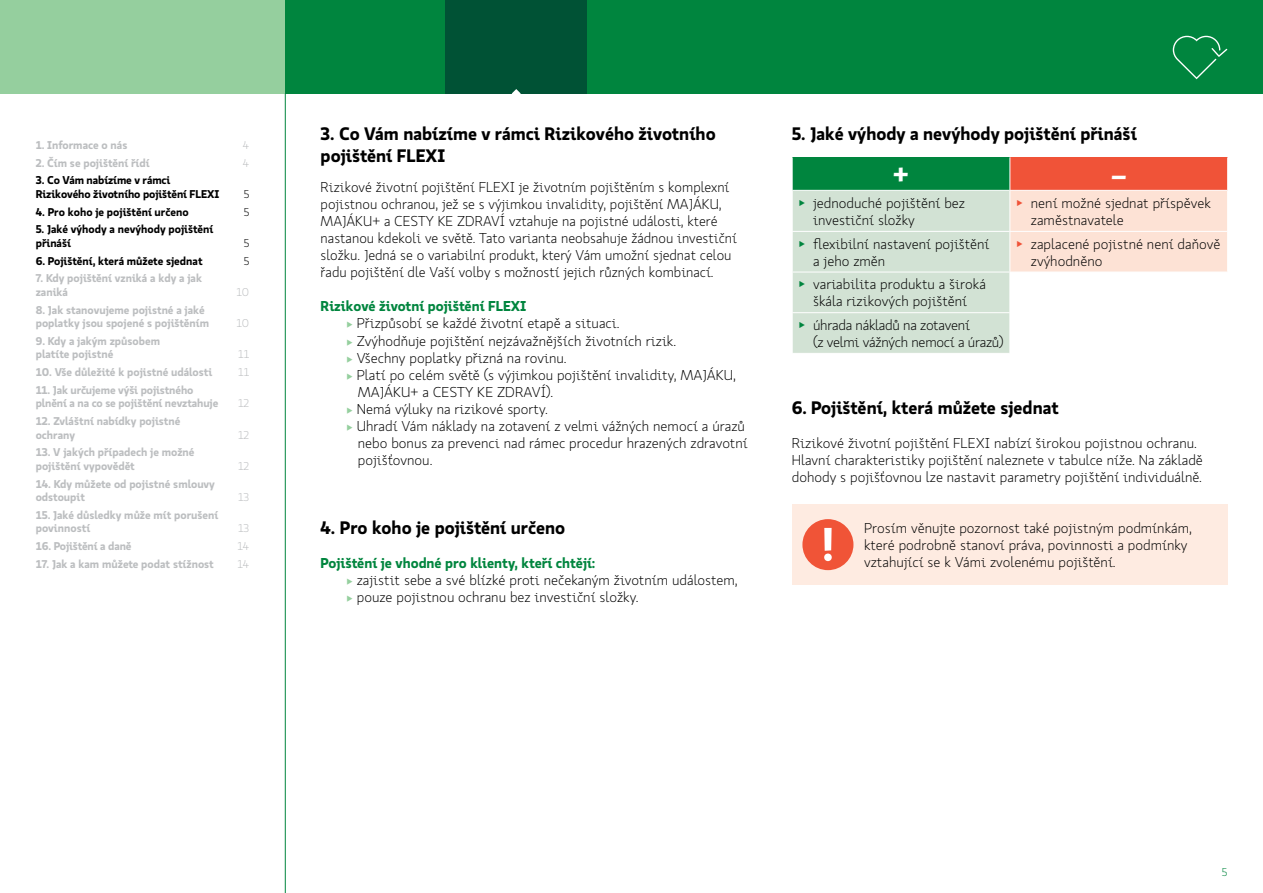
<style>
.page{position:relative;width:1263px;height:893px;background:#fff}
.page>*{position:absolute;margin:0;border:0;box-sizing:border-box;transform-origin:0 0}
.t1{font:700 27px "Koop Pro";color:#fff}
.t2{font:700 18px/21.6px "Koop Pro";color:#000}
.t3{font:300 14.25px/17.1px "Koop Pro";color:#000}
.t4{font:700 14.25px "Koop Pro";color:#00853e}
.t5{font:300 14.25px/17.1px "Koop Pro";letter-spacing:-.02em;color:#000}
.t6{font:700 11.25px/13.5px "Koop Pro";color:#bcbec0}
.t7{font:700 11.25px/13.5px "Koop Pro";color:#000}
.t8{font:300 11.25px "Koop Pro";color:#bcbec0}
.t9{font:300 11.25px "Koop Pro";color:#000}
.t10{font:300 11.25px "Koop Pro";color:#00853e}
.s1{color:#95cf9e}
.s2{color:#00853e}
.s3{color:#f05338}
</style>
<div class="page">
<div style="left:0;top:0;width:285px;height:94px;background:#95cf9e"></div>
<div style="left:285px;top:0;width:978px;height:94px;background:#00853e"></div>
<div style="left:445px;top:0;width:142px;height:94px;background:#005235"></div>
<svg style="left:1173px;top:36px;width:54px;height:43px"></svg>
<hr style="left:285px;top:94px;width:1px;height:799px;background:#00853e">
<div style="left:792px;top:157px;width:218px;height:33px;background:#00853e"></div>
<div style="left:1010px;top:157px;width:217px;height:33px;background:#f05338"></div>
<svg style="left:793px;top:191px;width:434px;height:162px"></svg>
<hr style="left:792px;top:312px;width:218px;height:1px;background:#fff">
<hr style="left:1010px;top:312px;width:218px;height:1px;background:#fff">
<hr style="left:1009px;top:157px;width:1px;height:33px;background:#fff">
<hr style="left:1009px;top:191px;width:1px;height:40px;background:#fff">
<hr style="left:792px;top:231px;width:218px;height:1px;background:#fff">
<hr style="left:1010px;top:231px;width:218px;height:1px;background:#fff">
<hr style="left:1009px;top:232px;width:1px;height:40px;background:#fff">
<hr style="left:1010px;top:272px;width:218px;height:1px;background:#fff">
<hr style="left:792px;top:272px;width:218px;height:1px;background:#fff">
<hr style="left:1009px;top:272px;width:1px;height:40px;background:#fff">
<hr style="left:1009px;top:313px;width:1px;height:40px;background:#fff">
<hr style="left:792px;top:157px;width:1px;height:33px;background:#fff">
<div style="left:792px;top:504px;width:435px;height:81px;background:#feebe1"></div>
<div style="left:802px;top:519px;width:51px;height:51px;background:#f05437;border-radius:50%"></div>
<svg style="left:824px;top:528px;width:8px;height:33px"></svg>
<svg style="left:512px;top:89px;width:9px;height:5px"></svg>
<p class="t6" style="left:36px;top:138px;width:93px">1. Informace o nás</p>
<p class="t8" style="left:243px;top:137px;width:8px">4</p>
<p class="t6" style="left:36px;top:155px;width:115px">2. Čím se pojištění řídí</p>
<p class="t8" style="left:243px;top:155px;width:8px">4</p>
<p class="t7" style="left:36px;top:173px;width:185px">3. Co Vám nabízíme v rámci<br>Rizikového životního pojištění FLEXI</p>
<p class="t9" style="left:244px;top:186px;width:7px">5</p>
<p class="t7" style="left:36px;top:204px;width:154px">4. Pro koho je pojištění určeno</p>
<p class="t9" style="left:244px;top:204px;width:7px">5</p>
<p class="t7" style="left:36px;top:222px;width:179px">5. Jaké výhody a nevýhody pojištění přináší</p>
<p class="t9" style="left:244px;top:235px;width:7px">5</p>
<p class="t7" style="left:36px;top:253px;width:168px">6. Pojištění, která můžete sjednat</p>
<p class="t9" style="left:244px;top:253px;width:7px">5</p>
<p class="t6" style="left:36px;top:271px;width:168px">7. Kdy pojištění vzniká a kdy a jak zaniká</p>
<p class="t8" style="left:236px;top:284px;width:14px">10</p>
<p class="t6" style="left:36px;top:302px;width:175px">8. Jak stanovujeme pojistné a jaké poplatky jsou spojené s pojištěním</p>
<p class="t6" style="left:36px;top:334px;width:126px">9. Kdy a jakým způsobem platíte pojistné</p>
<p class="t8" style="left:236px;top:316px;width:14px">10</p>
<p class="t8" style="left:238px;top:347px;width:12px">11</p>
<p class="t6" style="left:36px;top:365px;width:178px">10. Vše důležité k pojistné události</p>
<p class="t8" style="left:238px;top:365px;width:12px">11</p>
<p class="t6" style="left:36px;top:383px;width:184px">11. Jak určujeme výši pojistného plnění a na co se pojištění nevztahuje</p>
<p class="t8" style="left:238px;top:396px;width:13px">12</p>
<p class="t6" style="left:36px;top:414px;width:146px">12. Zvláštní nabídky pojistné ochrany</p>
<p class="t6" style="left:36px;top:445px;width:160px">13. V jakých případech je možné pojištění vypovědět</p>
<p class="t6" style="left:36px;top:476px;width:181px">14. Kdy můžete od pojistné smlouvy odstoupit</p>
<p class="t6" style="left:36px;top:508px;width:184px">15. Jaké důsledky může mít porušení povinností</p>
<p class="t8" style="left:238px;top:427px;width:13px">12</p>
<p class="t8" style="left:238px;top:458px;width:13px">12</p>
<p class="t8" style="left:238px;top:490px;width:13px">13</p>
<p class="t8" style="left:238px;top:521px;width:13px">13</p>
<p class="t6" style="left:36px;top:539px;width:97px">16. Pojištění a daně</p>
<p class="t8" style="left:237px;top:539px;width:13px">14</p>
<p class="t6" style="left:36px;top:557px;width:180px">17. Jak a kam můžete podat stížnost</p>
<p class="t8" style="left:237px;top:557px;width:13px">14</p>
<p class="t2" style="left:321px;top:122px;width:397px">3. Co Vám nabízíme v rámci Rizikového životního pojištění FLEXI</p>
<p class="t3" style="left:321px;top:178px;width:418px">Rizikové životní pojištění FLEXI je životním pojištěním s komplexní pojistnou ochranou, jež se s výjimkou invalidity, pojištění MAJÁKU, MAJÁKU+ a CESTY KE ZDRAVÍ vztahuje na pojistné události, které nastanou kdekoli ve světě. Tato varianta neobsahuje žádnou investiční složku. Jedná se o variabilní produkt, který Vám umožní sjednat celou řadu pojištění dle Vaší volby s možností jejich různých kombinací.</p>
<p class="t4" style="left:321px;top:296px;width:207px">Rizikové životní pojištění FLEXI</p>
<p class="t3" style="left:346px;top:315px;width:275px"><span class="s1">•</span> Přizpůsobí se každé životní etapě a situaci.</p>
<p class="t3" style="left:346px;top:332px;width:332px"><span class="s1">•</span> Zvýhodňuje pojištění nejzávažnějších životních rizik.</p>
<p class="t3" style="left:346px;top:349px;width:222px"><span class="s1">•</span> Všechny poplatky přizná na rovinu.</p>
<p class="t3" style="left:358px;top:366px;width:380px;text-indent:-12px"><span class="s1">•</span> Platí po celém světě (s výjimkou pojištění invalidity, MAJÁKU,<br>MAJÁKU+ a CESTY KE ZDRAVÍ).</p>
<p class="t3" style="left:346px;top:400px;width:203px"><span class="s1">•</span> Nemá výluky na rizikové sporty.</p>
<p class="t3" style="left:358px;top:417px;width:391px;text-indent:-12px"><span class="s1">•</span> Uhradí Vám náklady na zotavení z velmi vážných nemocí a úrazů nebo bonus za prevenci nad rámec procedur hrazených zdravotní pojišťovnou.</p>
<p class="t2" style="left:321px;top:516px;width:246px">4. Pro koho je pojištění určeno</p>
<p class="t4" style="left:321px;top:553px;width:276px">Pojištění je vhodné pro klienty, kteří chtějí:</p>
<p class="t3" style="left:346px;top:571px;width:393px"><span class="s1">•</span> zajistit sebe a své blízké proti nečekaným životním událostem,</p>
<p class="t3" style="left:346px;top:588px;width:294px"><span class="s1">•</span> pouze pojistnou ochranu bez investiční složky.</p>
<p class="t2" style="left:792px;top:122px;width:347px">5. Jaké výhody a nevýhody pojištění přináší</p>
<h1 class="t1" style="left:894px;top:155px;width:16px">+</h1>
<h1 class="t1" style="left:1111px;top:155px;width:16px">–</h1>
<p class="t3" style="left:813px;top:194px;width:153px;text-indent:-15px"><span class="s2">▶</span> jednoduché pojištění bez investiční složky</p>
<p class="t3" style="left:1031px;top:194px;width:182px;text-indent:-15px"><span class="s3">▶</span> není možné sjednat příspěvek zaměstnavatele</p>
<p class="t3" style="left:813px;top:235px;width:178px;text-indent:-15px"><span class="s2">▶</span> flexibilní nastavení pojištění a jeho změn</p>
<p class="t3" style="left:1031px;top:235px;width:191px;text-indent:-15px"><span class="s3">▶</span> zaplacené pojistné není daňově zvýhodněno</p>
<p class="t3" style="left:798px;top:275px;width:189px;text-align:center"><span class="s2">▶</span> variabilita produktu a široká škála rizikových pojištění</p>
<p class="t5" style="left:813px;top:316px;width:192px;text-indent:-15px"><span class="s2">▶</span> úhrada nákladů na zotavení<br>(z velmi vážných nemocí a úrazů)</p>
<p class="t2" style="left:792px;top:396px;width:269px">6. Pojištění, která můžete sjednat</p>
<p class="t3" style="left:792px;top:434px;width:413px">Rizikové životní pojištění FLEXI nabízí širokou pojistnou ochranu.<br>Hlavní charakteristiky pojištění naleznete v tabulce níže. Na základě dohody s pojišťovnou lze nastavit parametry pojištění individuálně.</p>
<p class="t3" style="left:864px;top:519px;width:329px">Prosím věnujte pozornost také pojistným podmínkám, které podrobně stanoví práva, povinnosti a podmínky vztahující se k Vámi zvolenému pojištění.</p>
<p class="t10" style="left:1222px;top:864px;width:7px">5</p>
</div>
